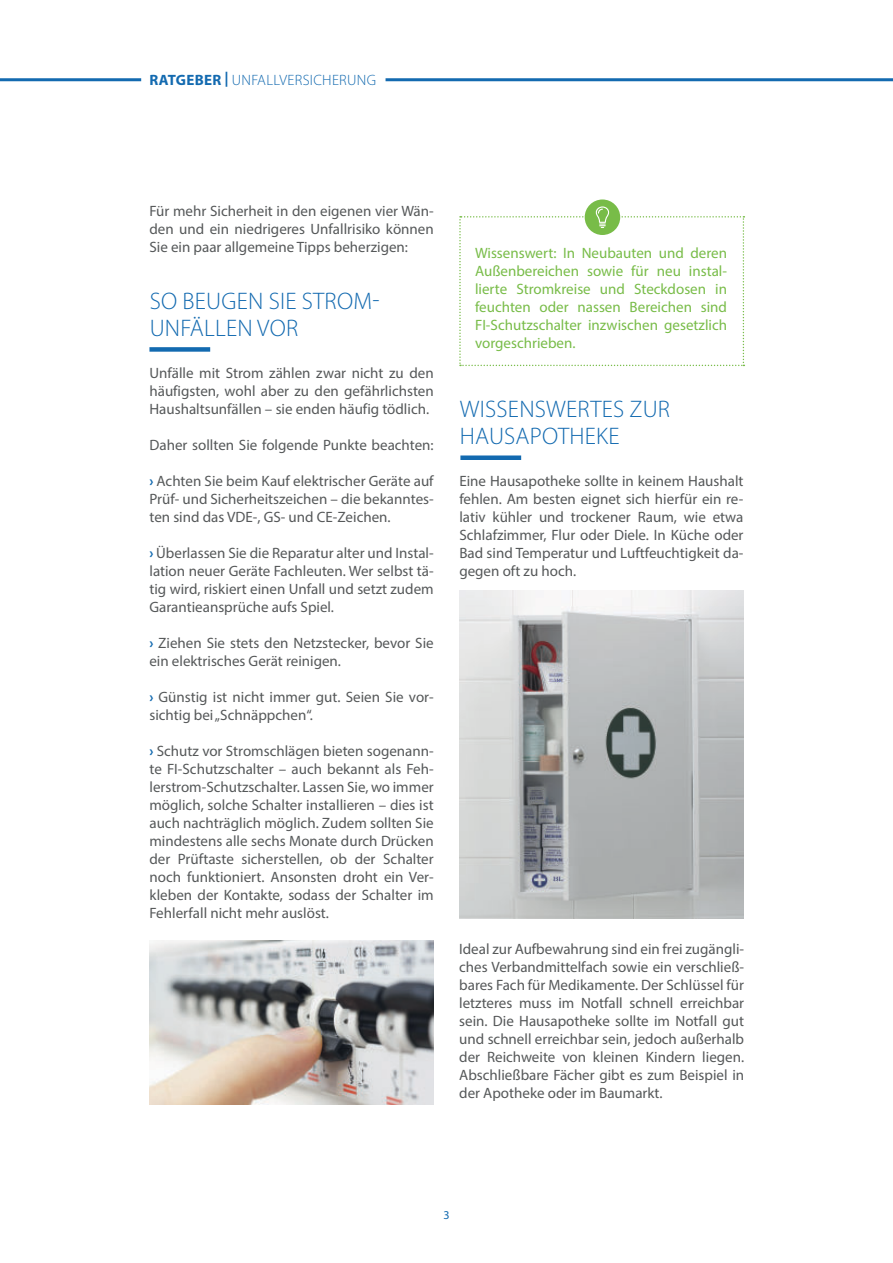
<style>
.page{position:relative;width:893px;height:1263px;background:#fff}
.page>*{position:absolute;margin:0;border:0;box-sizing:border-box;transform-origin:0 0}
.t1{font:300 24px/27px "Myriad Pro";letter-spacing:.01em;color:#136ab0}
.t2{font:15px/18px "Myriad Pro";color:#555859;text-align:justify}
.t3{font:15px/18px "Myriad Pro";color:#78bc48;text-align:justify}
.t4{font:300 15px "Myriad Pro";letter-spacing:.02em;color:#136ab0}
.t5{font:12px "Myriad Pro";color:#136ab0}
.s1{font-weight:700}
.s2{font-weight:700;color:#136ab0}
</style>
<div class="page">
<hr style="left:0;top:78px;width:141px;height:3px;background:#136ab0">
<hr style="left:386px;top:78px;width:507px;height:3px;background:#136ab0">
<div style="left:585px;top:199px;width:35px;height:36px;background:#78bc48;border-radius:50%"></div>
<svg style="left:459px;top:207px;width:285px;height:159px"></svg>
<div style="left:460px;top:455px;width:61px;height:5px;background:#136ab0"></div>
<div style="left:149px;top:347px;width:61px;height:5px;background:#136ab0"></div>
<img style="left:149px;top:941px;width:285px;height:163px">
<img style="left:459px;top:591px;width:284px;height:327px">
<p class="t4" style="left:150px;top:73px;width:228px"><span class="s1">RATGEBER |</span> UNFALLVERSICHERUNG</p>
<p class="t2" style="left:149px;top:202px;width:286px">Für mehr Sicherheit in den eigenen vier Wän&shy;den und ein niedrigeres Unfallrisiko können Sie ein paar allgemeine Tipps beherzigen:</p>
<h1 class="t1" style="left:150px;top:289px;width:231px">SO BEUGEN SIE STROM-<br>UNFÄLLEN VOR</h1>
<p class="t2" style="left:149px;top:364px;width:286px">Unfälle mit Strom zählen zwar nicht zu den häufigsten, wohl aber zu den gefährlichsten Haushaltsunfällen – sie enden häufig tödlich.</p>
<p class="t2" style="left:149px;top:436px;width:286px">Daher sollten Sie folgende Punkte beachten:</p>
<p class="t2" style="left:149px;top:472px;width:286px"><span class="s2">›</span> Achten Sie beim Kauf elektrischer Geräte auf Prüf- und Sicherheitszeichen – die bekanntes&shy;ten sind das VDE-, GS- und CE-Zeichen.</p>
<p class="t2" style="left:149px;top:544px;width:286px"><span class="s2">›</span> Überlassen Sie die Reparatur alter und Instal&shy;lation neuer Geräte Fachleuten. Wer selbst tä&shy;tig wird, riskiert einen Unfall und setzt zudem Garantieansprüche aufs Spiel.</p>
<p class="t2" style="left:149px;top:634px;width:286px"><span class="s2">›</span> Ziehen Sie stets den Netzstecker, bevor Sie ein elektrisches Gerät reinigen.</p>
<p class="t2" style="left:149px;top:688px;width:286px"><span class="s2">›</span> Günstig ist nicht immer gut. Seien Sie vor&shy;sichtig bei „Schnäppchen“.</p>
<p class="t2" style="left:149px;top:742px;width:286px"><span class="s2">›</span> Schutz vor Stromschlägen bieten sogenann&shy;te FI-Schutzschalter – auch bekannt als Feh&shy;lerstrom-Schutzschalter. Lassen Sie, wo immer möglich, solche Schalter installieren – dies ist auch nachträglich möglich. Zudem sollten Sie mindestens alle sechs Monate durch Drücken der Prüftaste sicherstellen, ob der Schalter noch funktioniert. Ansonsten droht ein Ver&shy;kleben der Kontakte, sodass der Schalter im Fehlerfall nicht mehr auslöst.</p>
<p class="t3" style="left:475px;top:244px;width:254px">Wissenswert: In Neubauten und deren Außenbereichen sowie für neu instal&shy;lierte Stromkreise und Steckdosen in feuchten oder nassen Bereichen sind FI-Schutzschalter inzwischen gesetzlich vorgeschrieben.</p>
<h1 class="t1" style="left:460px;top:397px;width:212px">WISSENSWERTES ZUR<br>HAUSAPOTHEKE</h1>
<p class="t2" style="left:459px;top:472px;width:286px">Eine Hausapotheke sollte in keinem Haushalt fehlen. Am besten eignet sich hierfür ein re&shy;lativ kühler und trockener Raum, wie etwa Schlafzimmer, Flur oder Diele. In Küche oder Bad sind Temperatur und Luftfeuchtigkeit da&shy;gegen oft zu hoch.</p>
<p class="t2" style="left:459px;top:940px;width:286px">Ideal zur Aufbewahrung sind ein frei zugängli&shy;ches Verbandmittelfach sowie ein verschließ&shy;bares Fach für Medikamente. Der Schlüssel für letzteres muss im Notfall schnell erreichbar sein. Die Hausapotheke sollte im Notfall gut und schnell erreichbar sein, jedoch außerhalb der Reichweite von kleinen Kindern liegen.<br>Abschließbare Fächer gibt es zum Beispiel in der Apotheke oder im Baumarkt.</p>
<p class="t5" style="left:443px;top:1209px;width:8px">3</p>
</div>
